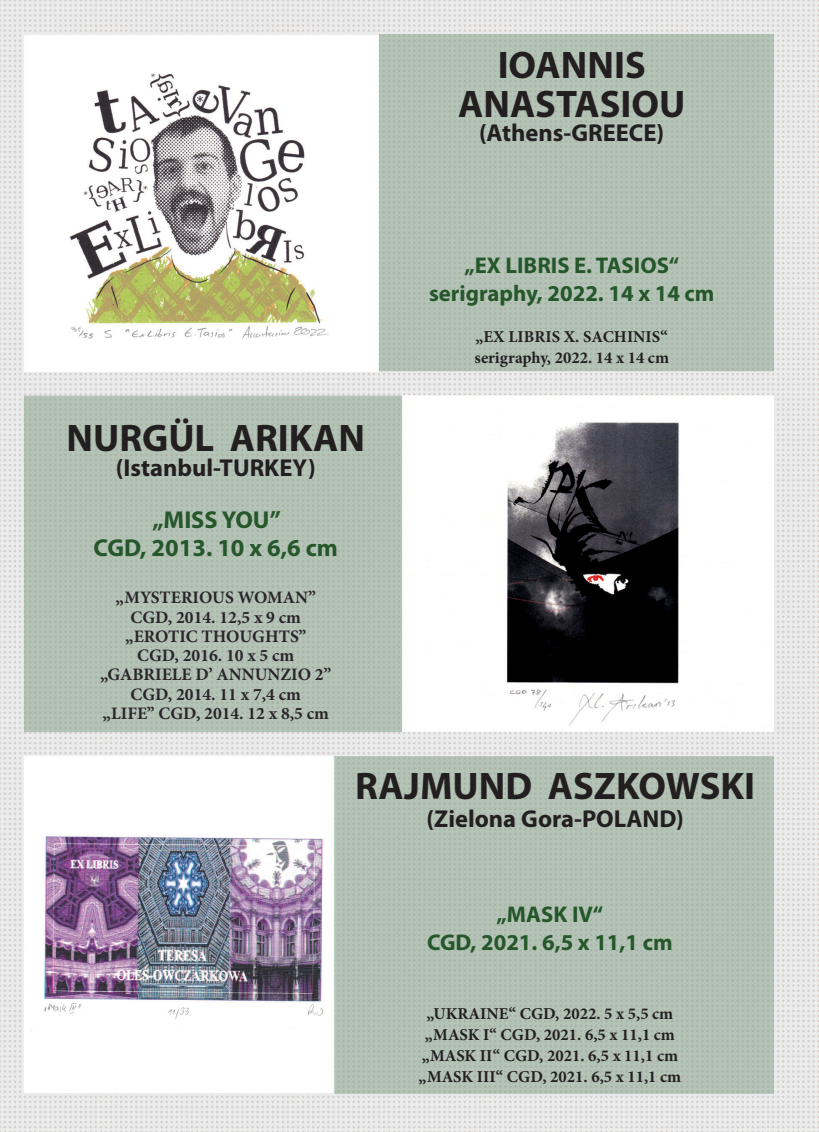
<style>
.page{position:relative;width:819px;height:1132px;background:#fff}
.page>*{position:absolute;margin:0;border:0;box-sizing:border-box;transform-origin:0 0}
.t1{font:700 38.5px/38.5px "Myriad Pro";color:#231f20;text-align:center}
.t2{font:700 24.5px "Myriad Pro";color:#231f20}
.t3{font:700 24.5px/28px "Myriad Pro";color:#25572a;text-align:center}
.t4{font:700 22.75px/28px "Myriad Pro";color:#25572a;text-align:center}
.t5{font:700 17.5px/19.2px "Minion Pro";color:#2a252a;text-align:center}
.t6{font:700 16.62px/21px "Minion Pro";color:#231f20;text-align:center}
</style>
<div class="page">
<img style="left:0;top:0;width:819px;height:1131px">
<h1 class="t1" style="left:458px;top:46px;width:229px">IOANNIS<br>ANASTASIOU</h1>
<h2 class="t2" style="left:479px;top:119px;width:187px">(Athens-GREECE)</h2>
<h1 class="t1" style="left:66px;top:419px;width:300px">NURGÜL ARIKAN</h1>
<h2 class="t2" style="left:116px;top:453px;width:201px">(Istanbul-TURKEY)</h2>
<h2 class="t3" style="left:94px;top:506px;width:246px">„MISS YOU”<br>CGD, 2013. 10 x 6,6 cm</h2>
<p class="t5" style="left:100px;top:587px;width:233px">„MYSTERIOUS WOMAN”<br>CGD, 2014. 12,5 x 9 cm „EROTIC THOUGHTS”<br>CGD, 2016. 10 x 5 cm „GABRIELE D’ ANNUNZIO 2”<br>CGD, 2014. 11 x 7,4 cm<br>„LIFE” CGD, 2014. 12 x 8,5 cm</p>
<h3 class="t4" style="left:429px;top:252px;width:287px">„EX LIBRIS E. TASIOS“ serigraphy, 2022. 14 x 14 cm</h3>
<p class="t6" style="left:474px;top:325px;width:196px;text-align:left">„EX LIBRIS X. SACHINIS“ serigraphy, 2022. 14 x 14 cm</p>
<h1 class="t1" style="left:355px;top:767px;width:401px">RAJMUND ASZKOWSKI</h1>
<h2 class="t2" style="left:426px;top:805px;width:259px">(Zielona Gora-POLAND)</h2>
<h3 class="t4" style="left:427px;top:900px;width:247px">„MASK IV“<br>CGD, 2021. 6,5 x 11,1 cm</h3>
<p class="t6" style="left:418px;top:1002px;width:264px">„UKRAINE“ CGD, 2022. 5 x 5,5 cm „MASK I“ CGD, 2021. 6,5 x 11,1 cm „MASK II“ CGD, 2021. 6,5 x 11,1 cm „MASK III“ CGD, 2021. 6,5 x 11,1 cm</p>
</div>
